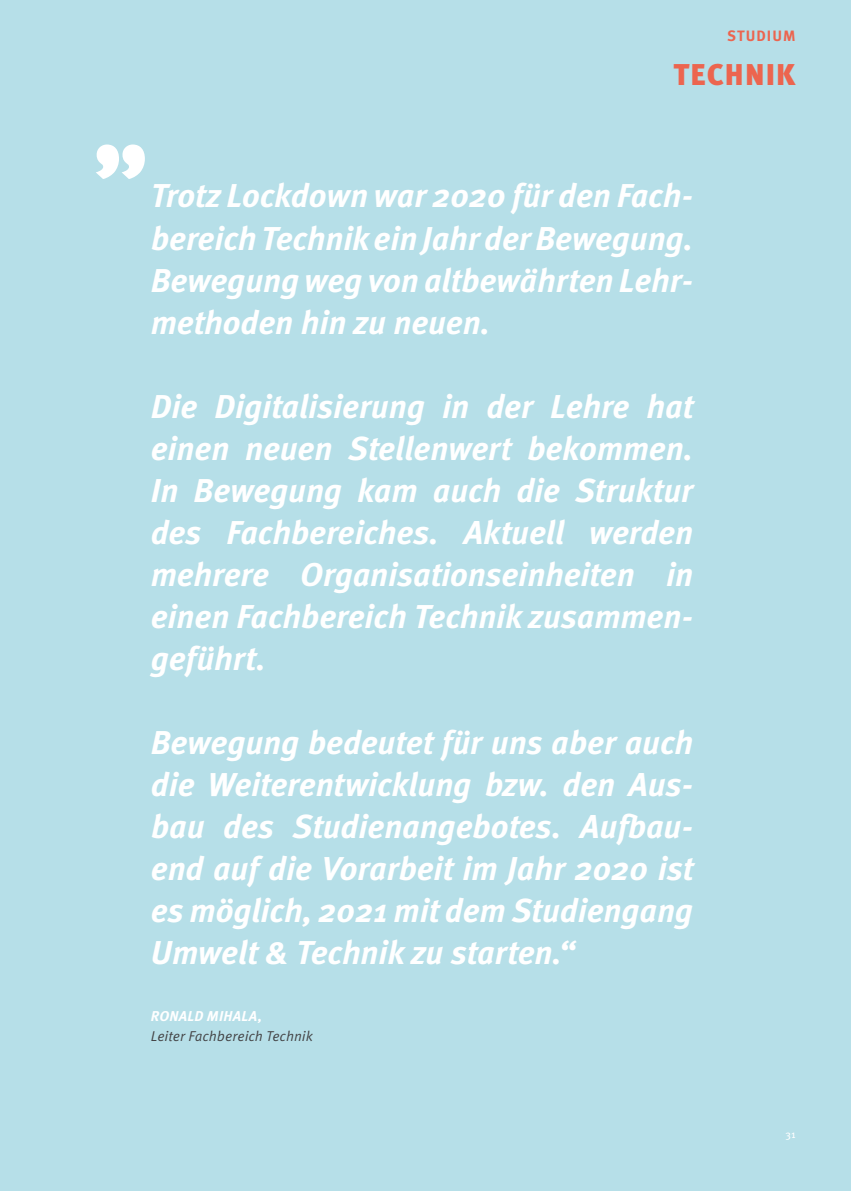
<style>
.page{position:relative;width:851px;height:1191px;background:#fff}
.page>*{position:absolute;margin:0;border:0;box-sizing:border-box;transform-origin:0 0}
.t1{font:900 105px "Meta OT";color:#fff}
.t2{font:italic 700 33px/42px "Meta OT";letter-spacing:-.005em;color:#fff;text-align:justify}
.t3{font:900 30px "Meta OT";letter-spacing:.04em;color:#ec654f}
.t4{font:700 15px "Meta OT";letter-spacing:.07em;color:#ec654f}
.t5{font:14.25px "Meta OT Norm Ita";color:#434345}
.t6{font:italic 700 14.25px "Meta OT";letter-spacing:.02em;color:#fff}
.t7{font:10.5px "Meta OT";color:#fff}
</style>
<div class="page">
<div style="left:0;top:0;width:850px;height:1191px;background:#b6dfe8"></div>
<p class="t4" style="left:727px;top:26px;width:70px">STUDIUM</p>
<h1 class="t1" style="left:94px;top:63px;width:56px">„</h1>
<p class="t3" style="left:673px;top:56px;width:123px">TECHNIK</p>
<p class="t2" style="left:151px;top:176px;width:544px">Trotz Lockdown war 2020 für den Fach&shy;bereich Technik ein Jahr der Bewegung.<br>Bewegung weg von altbewährten Lehr&shy;methoden hin zu neuen.</p>
<p class="t2" style="left:151px;top:386px;width:544px">Die Digitalisierung in der Lehre hat einen neuen Stellenwert bekommen.<br>In Bewegung kam auch die Struktur des Fachbereiches. Aktuell werden mehrere Organisationseinheiten in einen Fachbereich Technik zusammen&shy;geführt.</p>
<p class="t2" style="left:151px;top:722px;width:544px">Bewegung bedeutet für uns aber auch die Weiterentwicklung bzw. den Aus&shy;bau des Studienangebotes. Aufbau&shy;end auf die Vorarbeit im Jahr 2020 ist es möglich, 2021 mit dem Studiengang Umwelt &amp; Technik zu starten.“</p>
<p class="t6" style="left:151px;top:1007px;width:113px">RONALD MIHALA,</p>
<p class="t5" style="left:151px;top:1027px;width:163px">Leiter Fachbereich Technik</p>
<p class="t7" style="left:785px;top:1128px;width:12px">31</p>
</div>
